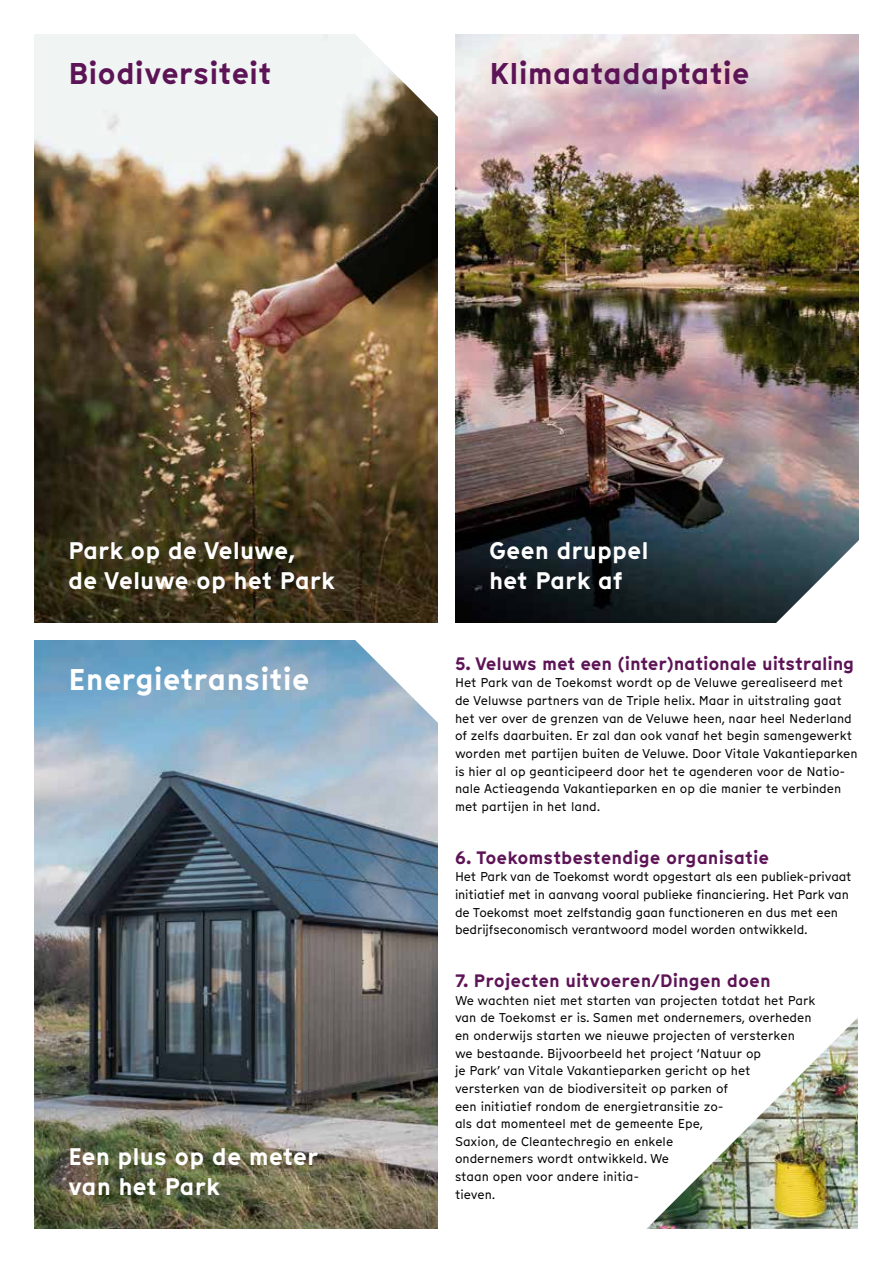
<style>
.page{position:relative;width:893px;height:1263px;background:#fff}
.page>*{position:absolute;margin:0;border:0;box-sizing:border-box;transform-origin:0 0}
.t1{font:700 30px "Munken Sans";color:#5d1456}
.t2{font:700 30px "Munken Sans";color:#fff}
.t3{font:700 24px/30px "Munken Sans";color:#fff}
.t4{font:700 18px "Munken Sans";letter-spacing:-.005em;color:#5d1456}
.t5{font:12.75px/17.5px "Munken Sans";color:#000}
</style>
<div class="page">
<img style="left:34px;top:34px;width:404px;height:589px">
<svg style="left:354px;top:34px;width:84px;height:84px"></svg>
<img style="left:455px;top:34px;width:404px;height:589px">
<svg style="left:775px;top:539px;width:84px;height:84px"></svg>
<img style="left:34px;top:640px;width:404px;height:589px">
<svg style="left:354px;top:640px;width:84px;height:84px"></svg>
<img style="left:646px;top:1017px;width:212px;height:212px">
<h1 class="t1" style="left:68px;top:51px;width:205px">Biodiversiteit</h1>
<h1 class="t1" style="left:489px;top:51px;width:262px">Klimaatadaptatie</h1>
<h2 class="t3" style="left:68px;top:534px;width:269px">Park op de Veluwe,<br>de Veluwe op het Park</h2>
<h1 class="t2" style="left:68px;top:657px;width:243px">Energietransitie</h1>
<h2 class="t3" style="left:68px;top:1140px;width:252px">Een plus op de meter van het Park</h2>
<h2 class="t3" style="left:489px;top:534px;width:161px">Geen druppel het Park af</h2>
<h3 class="t4" style="left:455px;top:650px;width:401px">5. Veluws met een (inter)nationale uitstraling</h3>
<p class="t5" style="left:455px;top:674px;width:404px">Het Park van de Toekomst wordt op de Veluwe gerealiseerd met de Veluwse partners van de Triple helix. Maar in uitstraling gaat het ver over de grenzen van de Veluwe heen, naar heel Nederland of zelfs daarbuiten. Er zal dan ook vanaf het begin samengewerkt worden met partijen buiten de Veluwe. Door Vitale Vakantieparken is hier al op geanticipeerd door het te agenderen voor de Natio&shy;nale Actieagenda Vakantieparken en op die manier te verbinden met partijen in het land.</p>
<h3 class="t4" style="left:455px;top:844px;width:316px">6. Toekomstbestendige organisatie</h3>
<p class="t5" style="left:455px;top:868px;width:398px">Het Park van de Toekomst wordt opgestart als een publiek-privaat initiatief met in aanvang vooral publieke financiering. Het Park van de Toekomst moet zelfstandig gaan functioneren en dus met een bedrijfseconomisch verantwoord model worden ontwikkeld.</p>
<h3 class="t4" style="left:455px;top:968px;width:317px">7. Projecten uitvoeren/Dingen doen</h3>
<p class="t5" style="left:455px;top:991px;width:362px">We wachten niet met starten van projecten totdat het Park van de Toekomst er is. Samen met ondernemers, overheden en onderwijs starten we nieuwe projecten of versterken we bestaande. Bijvoorbeeld het project ‘Natuur op<br>je Park’ van Vitale Vakantieparken gericht op het versterken van de biodiversiteit op parken of<br>een initiatief rondom de energietransitie zo-<br>als dat momenteel met de gemeente Epe,<br>Saxion, de Cleantechregio en enkele<br>ondernemers wordt ontwikkeld. We<br>staan open voor andere initia-<br>tieven.</p>
</div>
